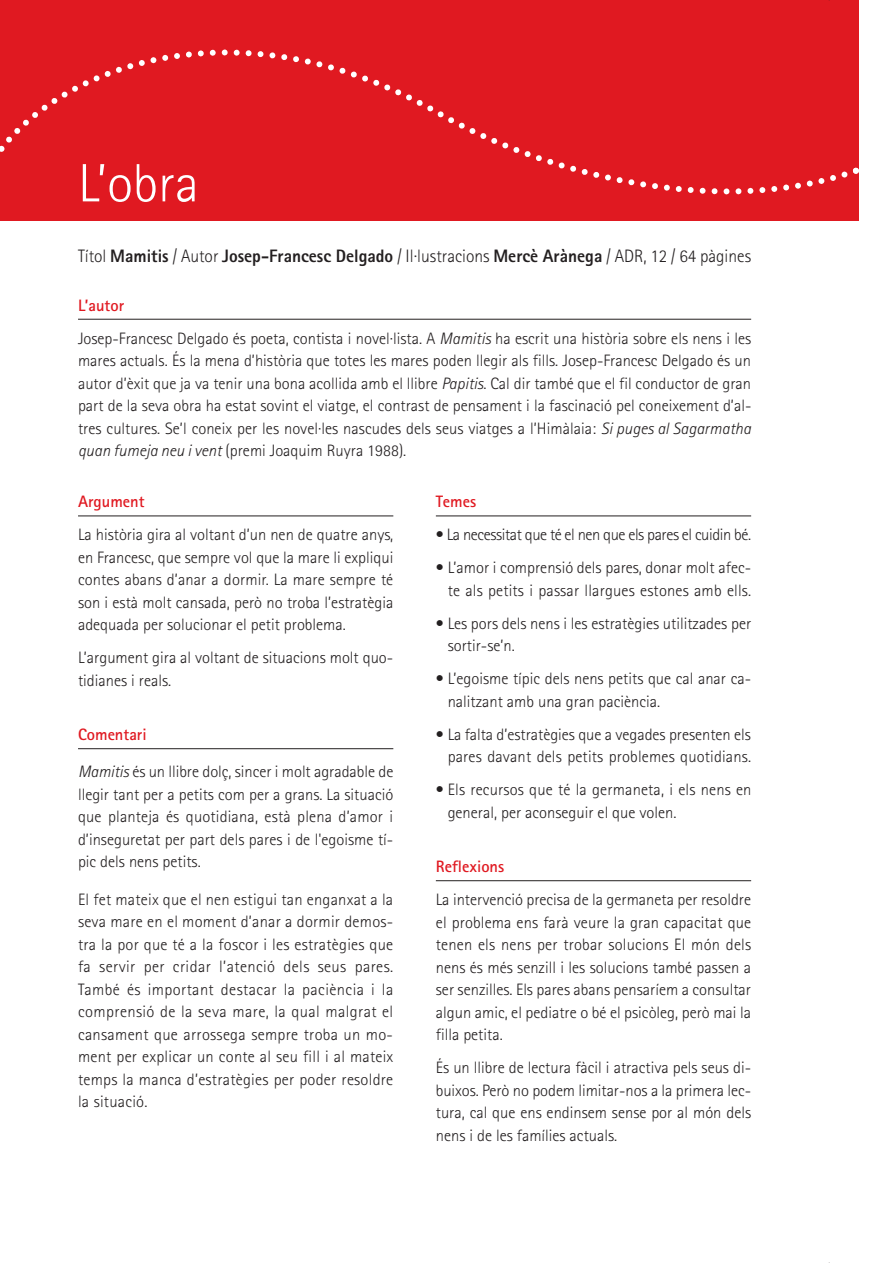
<style>
.page{position:relative;width:893px;height:1263px;background:#fff}
.page>*{position:absolute;margin:0;border:0;box-sizing:border-box;transform-origin:0 0}
.t1{font:300 54px "Rotis Sans Serif";color:#fff}
.t2{font:300 18px "Rotis Sans Serif";color:#231f20}
.t3{font:300 16.5px/22.5px "Rotis Sans Serif";color:#231f20;text-align:justify}
.t4{font:300 16.5px "Rotis Sans Serif";letter-spacing:-.025em;color:#231f20}
.t5{font:700 16.5px "Rotis Sans Serif";color:#e01921}
.s1{font-weight:800}
.s2{font-weight:700;color:#e01921}
.s3{font-style:italic}
</style>
<div class="page">
<hr style="left:78px;top:319px;width:673px;height:1px;background:#231f20">
<div style="left:0;top:0;width:859px;height:221px;background:#e01921"></div>
<svg style="left:853px;top:168px;width:6px;height:6px"></svg>
<svg style="left:0;top:146px;width:4px;height:6px"></svg>
<hr style="left:78px;top:516px;width:315px;height:1px;background:#231f20">
<hr style="left:78px;top:748px;width:315px;height:1px;background:#231f20">
<hr style="left:436px;top:516px;width:315px;height:1px;background:#231f20">
<hr style="left:436px;top:880px;width:315px;height:1px;background:#231f20">
<h1 class="t1" style="left:78px;top:164px;width:122px">L’obra</h1>
<p class="t2" style="left:78px;top:249px;width:675px">Títol <span class="s1">Mamitis</span> / Autor <span class="s1">Josep-Francesc Delgado</span> / Il·lustracions <span class="s1">Mercè Arànega</span> / ADR, 12 / 64 pàgines</p>
<p class="t3" style="left:78px;top:290px;width:675px;line-height:33px"><span class="s2">L’autor<br></span>Josep-Francesc Delgado és poeta, contista i novel·lista. A <span class="s3">Mamitis</span> ha escrit una història sobre els nens i les</p>
<p class="t3" style="left:78px;top:351px;width:675px">mares actuals. És la mena d’història que totes les mares poden llegir als fills. Josep-Francesc Delgado és un autor d’èxit que ja va tenir una bona acollida amb el llibre <span class="s3">Papitis</span>. Cal dir també que el fil conductor de gran part de la seva obra ha estat sovint el viatge, el contrast de pensament i la fascinació pel coneixement d’al&shy;tres cultures. Se’l coneix per les novel·les nascudes dels seus viatges a l’Himàlaia: <span class="s3">Si puges al Sagarmatha quan fumeja neu i vent</span> (premi Joaquim Ruyra 1988).</p>
<p class="t5" style="left:78px;top:496px;width:68px">Argument</p>
<p class="t3" style="left:78px;top:525px;width:317px">La història gira al voltant d’un nen de quatre anys, en Francesc, que sempre vol que la mare li expliqui contes abans d’anar a dormir. La mare sempre té son i està molt cansada, però no troba l’estratègia adequada per solucionar el petit problema.</p>
<p class="t3" style="left:78px;top:648px;width:317px">L’argument gira al voltant de situacions molt quo&shy;tidianes i reals.</p>
<p class="t5" style="left:78px;top:729px;width:70px">Comentari</p>
<p class="t3" style="left:78px;top:762px;width:317px"><span class="s3">Mamitis</span> és un llibre dolç, sincer i molt agradable de llegir tant per a petits com per a grans. La situació que planteja és quotidiana, està plena d’amor i d’inseguretat per part dels pares i de l'egoisme tí&shy;pic dels nens petits.</p>
<p class="t3" style="left:78px;top:889px;width:317px">El fet mateix que el nen estigui tan enganxat a la seva mare en el moment d’anar a dormir demos&shy;tra la por que té a la foscor i les estratègies que fa servir per cridar l’atenció dels seus pares.<br>També és important destacar la paciència i la comprensió de la seva mare, la qual malgrat el cansament que arrossega sempre troba un mo&shy;ment per explicar un conte al seu fill i al mateix temps la manca d’estratègies per poder resoldre la situació.</p>
<p class="t5" style="left:436px;top:496px;width:42px">Temes</p>
<p class="t4" style="left:436px;top:529px;width:317px">• La necessitat que té el nen que els pares el cuidin bé.</p>
<p class="t3" style="left:436px;top:558px;width:317px;text-align:right">• L’amor i comprensió dels pares, donar molt afec&shy;te als petits i passar llargues estones amb ells.</p>
<p class="t3" style="left:448px;top:614px;width:305px;text-indent:-12px">• Les pors dels nens i les estratègies utilitzades per sortir-se’n.</p>
<p class="t3" style="left:448px;top:669px;width:305px;text-indent:-12px">• L’egoisme típic dels nens petits que cal anar ca&shy;nalitzant amb una gran paciència.</p>
<p class="t3" style="left:436px;top:725px;width:317px;text-align:right">• La falta d’estratègies que a vegades presenten els pares davant dels petits problemes quotidians.</p>
<p class="t3" style="left:448px;top:780px;width:305px;text-indent:-12px">• Els recursos que té la germaneta, i els nens en general, per aconseguir el que volen.</p>
<p class="t5" style="left:436px;top:861px;width:70px">Reflexions</p>
<p class="t3" style="left:436px;top:890px;width:317px">La intervenció precisa de la germaneta per resoldre el problema ens farà veure la gran capacitat que tenen els nens per trobar solucions El món dels nens és més senzill i les solucions també passen a ser senzilles. Els pares abans pensaríem a consultar algun amic, el pediatre o bé el psicòleg, però mai la filla petita.</p>
<p class="t3" style="left:436px;top:1058px;width:317px">És un llibre de lectura fàcil i atractiva pels seus di&shy;buixos. Però no podem limitar-nos a la primera lec&shy;tura, cal que ens endinsem sense por al món dels nens i de les famílies actuals.</p>
</div>
